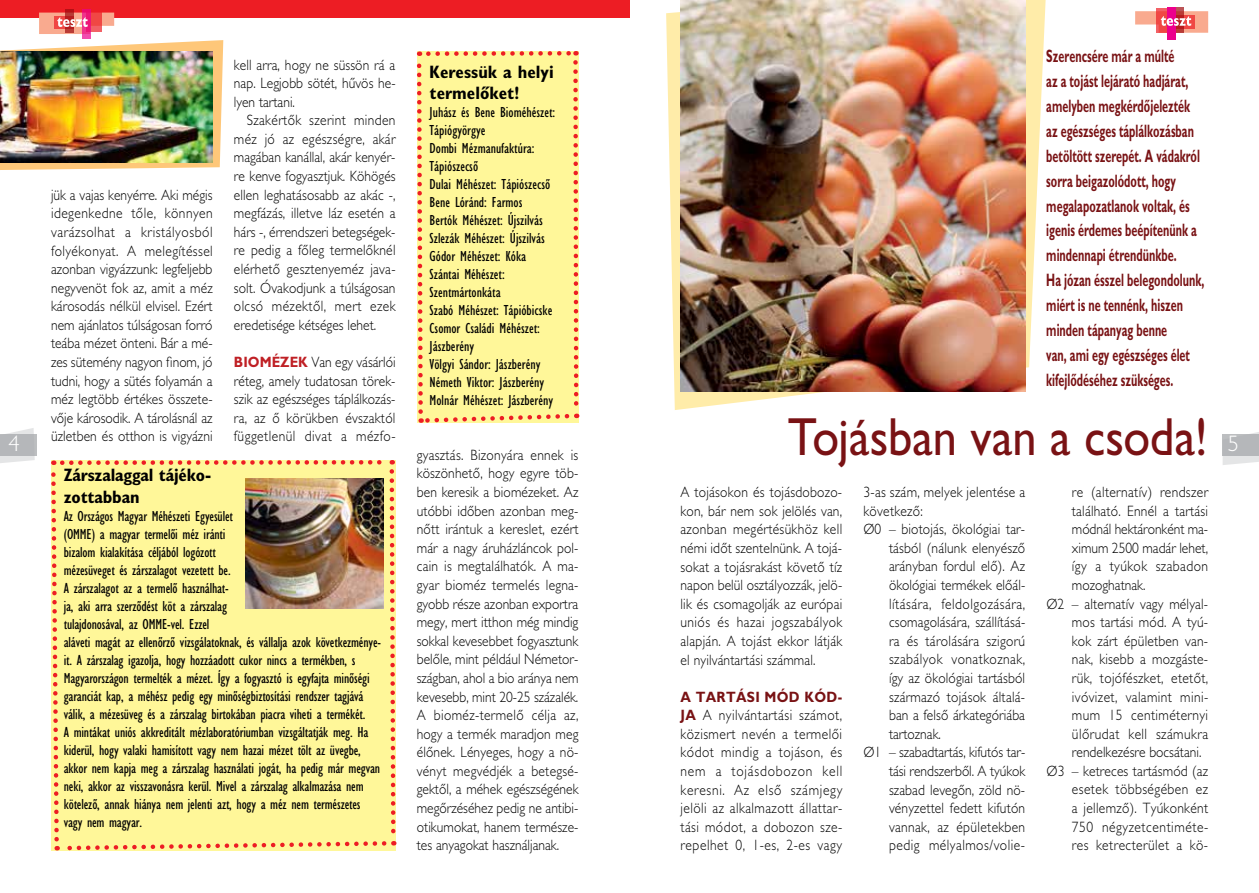
<style>
.page{position:relative;width:1259px;height:893px;background:#fff}
.page>*{position:absolute;margin:0;border:0;box-sizing:border-box;transform-origin:0 0}
.t1{font:53.85px "H Gill";letter-spacing:-.005em;color:#791214;scale:.9 1}
.t2{font:300 22.5px "H Gill";color:#fff}
.t3{font:700 18px/24.9px "H Gill";color:#791214;scale:.6 1}
.t4{font:700 18px/21.6px "H Gill Cond";letter-spacing:-.01em;color:#000}
.t5{font:300 15px/18.6px "H Gill";letter-spacing:.015em;color:#000;text-align:justify;scale:.9 1}
.t6{font:15px/18px "H Gill Cond";letter-spacing:-.01em;color:#000}
.t7{font:300 15px "H Gill";letter-spacing:.035em;color:#000;scale:.9 1}
.t8{font:300 15px "H Gill";letter-spacing:.04em;color:#000;scale:.9 1}
.s1{font-weight:700;color:#bf2025}
.s2{font-weight:700;color:#791214}
</style>
<div class="page">
<div style="left:0;top:434px;width:36px;height:21px;background:#bcbec0"></div>
<svg style="left:0;top:428px;width:35px;height:35px"></svg>
<svg style="left:1222px;top:432px;width:37px;height:33px"></svg>
<div style="left:0;top:0;width:629px;height:18px;background:#ed1d24"></div>
<div style="left:1175px;top:8px;width:9px;height:25px;background:#bb5457"></div>
<div style="left:1156px;top:8px;width:15px;height:24px;background:#f26166"></div>
<div style="left:1167px;top:8px;width:8px;height:32px;background:#ec008c"></div>
<svg style="left:1135px;top:11px;width:73px;height:22px"></svg>
<svg style="left:65px;top:9px;width:9px;height:4px"></svg>
<svg style="left:90px;top:9px;width:12px;height:4px"></svg>
<svg style="left:82px;top:9px;width:8px;height:30px"></svg>
<svg style="left:39px;top:13px;width:75px;height:21px;background:#f18c89"></svg>
<div style="left:416px;top:51px;width:164px;height:372px;background:#fff799"></div>
<div style="left:51px;top:460px;width:346px;height:391px;background:#fff799"></div>
<img style="left:246px;top:479px;width:138px;height:130px">
<svg style="left:0;top:40px;width:223px;height:130px"></svg>
<img style="left:0;top:51px;width:213px;height:112px">
<svg style="left:666px;top:0;width:379px;height:410px"></svg>
<img style="left:680px;top:0;width:345px;height:391px">
<p class="t3" style="left:1046px;top:44px;width:265px">Szerencsére már a múlté<br>az a tojást lejárató hadjárat, amelyben megkérdôjelezték az egészséges táplálkozásban betöltött szerepét. A vádakról sorra beigazolódott, hogy megalapozatlanok voltak, és igenis érdemes beépítenünk a mindennapi étrendünkbe.<br>Ha józan ésszel belegondolunk, miért is ne tennénk, hiszen minden tápanyag benne<br>van, ami egy egészséges élet kifejlôdéséhez szükséges.</p>
<h1 class="t1" style="left:788px;top:406px;width:468px">Tojásban van a csoda!</h1>
<p class="t5" style="left:234px;top:55px;width:181px">kell arra, hogy ne süssön rá a nap. Legjobb sötét, hûvös he&shy;lyen tartani.</p>
<p class="t5" style="left:234px;top:111px;width:181px;text-indent:13px">Szakértôk szerint minden méz jó az egészségre, akár magában kanállal, akár kenyér&shy;re kenve fogyasztjuk. Köhögés ellen leghatásosabb az akác -, megfázás, illetve láz esetén a hárs -, érrendszeri betegségek&shy;re pedig a fôleg termelôknél elérhetô gesztenyeméz java&shy;solt. Óvakodjunk a túlságosan olcsó mézektôl, mert ezek eredetisége kétséges lehet.</p>
<p class="t5" style="left:234px;top:353px;width:181px"><span class="s1">BIOMÉZEK</span> Van egy vásárlói réteg, amely tudatosan törek&shy;szik az egészséges táplálkozás&shy;ra, az ô körükben évszaktól függetlenül divat a mézfo-</p>
<p class="t4" style="left:429px;top:60px;width:126px">Keressük a helyi termelôket!</p>
<p class="t6" style="left:429px;top:104px;width:127px">Juhász és Bene Bioméhészet:<br>Tápiógyörgye<br>Dombi Mézmanufaktúra:<br>Tápiószecsô<br>Dulai Méhészet: Tápiószecsô<br>Bene Lóránd: Farmos<br>Bertók Méhészet: Újszilvás<br>Szlezák Méhészet: Újszilvás<br>Gódor Méhészet: Kóka<br>Szántai Méhészet:<br>Szentmártonkáta<br>Szabó Méhészet: Tápióbicske<br>Csomor Családi Méhészet:<br>Jászberény<br>Völgyi Sándor: Jászberény<br>Németh Viktor: Jászberény<br>Molnár Méhészet: Jászberény</p>
<p class="t5" style="left:51px;top:185px;width:181px">jük a vajas kenyérre. Aki mégis idegenkedne tôle, könnyen varázsolhat a kristályosból folyékonyat. A melegítéssel azonban vigyázzunk: legfeljebb negyvenöt fok az, amit a méz károsodás nélkül elvisel. Ezért nem ajánlatos túlságosan forró teába mézet önteni. Bár a mé&shy;zes sütemény nagyon finom, jó tudni, hogy a sütés folyamán a méz legtöbb értékes összete&shy;vôje károsodik. A tárolásnál az üzletben és otthon is vigyázni</p>
<h2 class="t2" style="left:9px;top:431px;width:13px">4</h2>
<h2 class="t2" style="left:1227px;top:431px;width:13px">5</h2>
<p class="t5" style="left:417px;top:446px;width:181px">gyasztás. Bizonyára ennek is köszönhetô, hogy egyre töb&shy;ben keresik a biomézeket. Az utóbbi idôben azonban meg&shy;nôtt irántuk a kereslet, ezért már a nagy áruházláncok pol&shy;cain is megtalálhatók. A ma&shy;gyar bioméz termelés legna&shy;gyobb része azonban exportra megy, mert itthon még mindig sokkal kevesebbet fogyasztunk belôle, mint például Németor&shy;szágban, ahol a bio aránya nem kevesebb, mint 20-25 százalék.<br>A bioméz-termelô célja az, hogy a termék maradjon meg élônek. Lényeges, hogy a nö&shy;vényt megvédjék a betegsé&shy;gektôl, a méhek egészségének megôrzéséhez pedig ne antibi&shy;otikumokat, hanem természe&shy;tes anyagokat használjanak.</p>
<p class="t4" style="left:64px;top:464px;width:149px">Zárszalaggal tájéko&shy;zottabban</p>
<p class="t6" style="left:64px;top:508px;width:319px">Az Országos Magyar Méhészeti Egyesület<br>(OMME) a magyar termelôi méz iránti<br>bizalom kialakítása céljából logózott<br>mézesüveget és zárszalagot vezetett be.<br>A zárszalagot az a termelô használhat-<br>ja, aki arra szerzôdést köt a zárszalag<br>tulajdonosával, az OMME-vel. Ezzel<br>aláveti magát az ellenôrzô vizsgálatoknak, és vállalja azok következménye&shy;it. A zárszalag igazolja, hogy hozzáadott cukor nincs a termékben, s Magyarországon termelték a mézet. Így a fogyasztó is egyfajta minôségi garanciát kap, a méhész pedig egy minôségbiztosítási rendszer tagjává válik, a mézesüveg és a zárszalag birtokában piacra viheti a termékét.<br>A mintákat uniós akkreditált mézlaboratóriumban vizsgáltatják meg. Ha kiderül, hogy valaki hamisított vagy nem hazai mézet tölt az üvegbe, akkor nem kapja meg a zárszalag használati jogát, ha pedig már megvan neki, akkor az visszavonásra kerül. Mivel a zárszalag alkalmazása nem kötelezô, annak hiánya nem jelenti azt, hogy a méz nem természetes vagy nem magyar.</p>
<p class="t5" style="left:1072px;top:483px;width:153px">re (alternatív) rendszer</p>
<p class="t5" style="left:1072px;top:501px;width:153px">található. Ennél a tartási</p>
<p class="t5" style="left:1072px;top:520px;width:153px">módnál hektáronként ma-</p>
<p class="t5" style="left:1072px;top:538px;width:153px">ximum 2500 madár lehet,</p>
<p class="t5" style="left:1072px;top:557px;width:153px">így a tyúkok szabadon</p>
<p class="t5" style="left:1072px;top:576px;width:83px">mozoghatnak.</p>
<p class="t5" style="left:1046px;top:594px;width:181px">Ø2 – alternatív vagy mélyal-</p>
<p class="t5" style="left:1072px;top:613px;width:153px">mos tartási mód. A tyú-</p>
<p class="t5" style="left:1072px;top:631px;width:153px">kok zárt épületben van-</p>
<p class="t5" style="left:1072px;top:650px;width:153px">nak, kisebb a mozgáste-</p>
<p class="t5" style="left:1072px;top:669px;width:153px">rük, tojófészket, etetôt,</p>
<p class="t5" style="left:1072px;top:687px;width:153px">ivóvizet, valamint mini-</p>
<p class="t5" style="left:1072px;top:706px;width:153px">mum 15 centiméternyi</p>
<p class="t7" style="left:1072px;top:725px;width:153px">ülôrudat kell számukra</p>
<p class="t5" style="left:1072px;top:743px;width:145px">rendelkezésre bocsátani.</p>
<p class="t5" style="left:1046px;top:761px;width:181px">Ø3 – ketreces tartásmód (az</p>
<p class="t5" style="left:1072px;top:780px;width:153px">esetek többségében ez</p>
<p class="t5" style="left:1072px;top:799px;width:153px">a jellemzô). Tyúkonként</p>
<p class="t8" style="left:1072px;top:818px;width:153px">750 négyzetcentiméte-</p>
<p class="t7" style="left:1072px;top:837px;width:153px">res ketrecterület a kö-</p>
<p class="t5" style="left:863px;top:483px;width:181px">3-as szám, melyek jelentése a</p>
<p class="t5" style="left:863px;top:501px;width:67px">következô:</p>
<p class="t5" style="left:863px;top:520px;width:181px">Ø0 – biotojás, ökológiai tar-</p>
<p class="t5" style="left:889px;top:539px;width:153px">tásból (nálunk elenyészô</p>
<p class="t5" style="left:889px;top:557px;width:153px">arányban fordul elô). Az</p>
<p class="t5" style="left:889px;top:576px;width:153px">ökológiai termékek elôál-</p>
<p class="t8" style="left:889px;top:595px;width:153px">lítására, feldolgozására,</p>
<p class="t5" style="left:889px;top:613px;width:153px">csomagolására, szállításá-</p>
<p class="t5" style="left:889px;top:631px;width:153px">ra és tárolására szigorú</p>
<p class="t7" style="left:889px;top:651px;width:153px">szabályok vonatkoznak,</p>
<p class="t5" style="left:889px;top:669px;width:153px">így az ökológiai tartásból</p>
<p class="t5" style="left:889px;top:687px;width:153px">származó tojások általá-</p>
<p class="t5" style="left:889px;top:706px;width:153px">ban a felsô árkategóriába</p>
<p class="t5" style="left:889px;top:724px;width:59px">tartoznak.</p>
<p class="t5" style="left:863px;top:743px;width:181px">Ø1 – szabadtartás, kifutós tar-</p>
<p class="t5" style="left:889px;top:762px;width:153px">tási rendszerbôl. A tyúkok</p>
<p class="t5" style="left:889px;top:780px;width:153px">szabad levegôn, zöld nö-</p>
<p class="t5" style="left:889px;top:799px;width:153px">vényzettel fedett kifutón</p>
<p class="t5" style="left:889px;top:817px;width:153px">vannak, az épületekben</p>
<p class="t7" style="left:889px;top:837px;width:153px">pedig mélyalmos/volie-</p>
<p class="t5" style="left:680px;top:483px;width:181px">A tojásokon és tojásdobozo&shy;kon, bár nem sok jelölés van, azonban megértésükhöz kell némi idôt szentelnünk. A tojá&shy;sokat a tojásrakást követô tíz napon belül osztályozzák, jelö&shy;lik és csomagolják az európai uniós és hazai jogszabályok alapján. A tojást ekkor látják el nyilvántartási számmal.</p>
<p class="t5" style="left:680px;top:687px;width:181px"><span class="s2">A TARTÁSI MÓD KÓD-JA</span> A nyilvántartási számot, közismert nevén a termelôi kódot mindig a tojáson, és nem a tojásdobozon kell keresni. Az elsô számjegy jelöli az alkalmazott állattar&shy;tási módot, a dobozon sze&shy;repelhet 0, 1-es, 2-es vagy</p>
</div>
